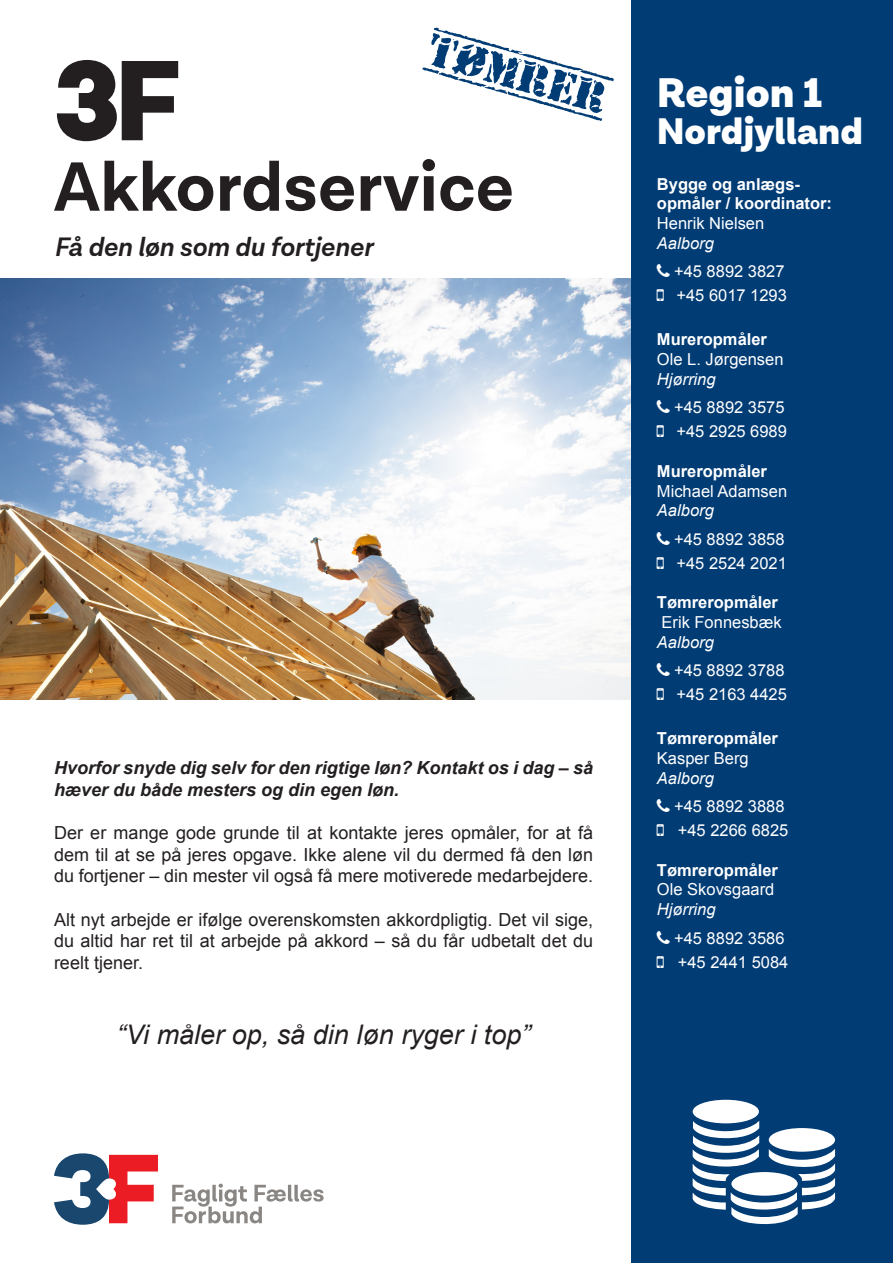
<style>
.page{position:relative;width:893px;height:1263px;background:#fff}
.page>*{position:absolute;margin:0;border:0;box-sizing:border-box;transform-origin:0 0}
.t1{font:45.15px "Old Stamper";color:#013c75}
.t2{font:900 42px "Lota Grotesque";color:#fff}
.t3{font:900 37.5px "Lota Grotesque";color:#fff}
.t4{font:italic 27px "Arial";color:#231f20}
.t5{font:italic 600 27px "Lota Grotesque";color:#231f20}
.t6{font:18px/21.6px "Arial";color:#231f20;text-align:justify}
.t7{font:italic 700 18px/21.6px "Arial";color:#231f20}
.t8{font:16.5px "Arial";color:#fff}
.t9{font:700 16.5px "Arial";color:#fff}
.t10{font:italic 16.5px "Arial";color:#fff}
</style>
<div class="page">
<img style="left:0;top:279px;width:631px;height:420px">
<svg style="left:54px;top:1153px;width:104px;height:72px"></svg>
<svg style="left:172px;top:1183px;width:152px;height:40px"></svg>
<div style="left:631px;top:0;width:262px;height:1263px;background:#013c75"></div>
<div style="left:693px;top:1100px;width:66px;height:23px;background:#fff;border-radius:50%"></div>
<svg style="left:693px;top:1121px;width:142px;height:104px"></svg>
<svg style="left:57px;top:60px;width:121px;height:81px"></svg>
<svg style="left:54px;top:161px;width:159px;height:50px"></svg>
<svg style="left:220px;top:161px;width:59px;height:50px"></svg>
<svg style="left:286px;top:176px;width:68px;height:35px"></svg>
<svg style="left:361px;top:159px;width:151px;height:52px"></svg>
<svg style="left:452px;top:48px;width:37px;height:26px"></svg>
<p class="t5" style="left:54px;top:231px;width:320px">Få den løn som du fortjener</p>
<p class="t1" style="left:435px;top:27px;width:187px;rotate:16deg">TOMRER</p>
<p class="t7" style="left:54px;top:758px;width:541px">Hvorfor snyde dig selv for den rigtige løn? Kontakt os i dag – så hæver du både mesters og din egen løn.</p>
<p class="t6" style="left:54px;top:822px;width:541px">Der er mange gode grunde til at kontakte jeres opmåler, for at få dem til at se på jeres opgave. Ikke alene vil du dermed få den løn du fortjener – din mester vil også få mere motiverede medarbejdere.</p>
<p class="t6" style="left:54px;top:908px;width:541px">Alt nyt arbejde er ifølge overenskomsten akkordpligtig. Det vil sige, du altid har ret til at arbejde på akkord – så du får udbetalt det du reelt tjener.</p>
<p class="t4" style="left:117px;top:1017px;width:415px">“Vi måler op, så din løn ryger i top”</p>
<p class="t2" style="left:657px;top:67px;width:167px">Region 1</p>
<p class="t3" style="left:657px;top:109px;width:208px">Nordjylland</p>
<p class="t9" style="left:657px;top:173px;width:145px">Bygge og anlægs-</p>
<p class="t9" style="left:657px;top:193px;width:177px">opmåler / koordinator:</p>
<p class="t8" style="left:657px;top:212px;width:109px">Henrik Nielsen</p>
<p class="t10" style="left:657px;top:232px;width:58px">Aalborg</p>
<p class="t8" style="left:674px;top:261px;width:112px">+45 8892 3827</p>
<p class="t8" style="left:676px;top:285px;width:112px">+45 6017 1293</p>
<p class="t9" style="left:657px;top:328px;width:112px">Mureropmåler</p>
<p class="t8" style="left:657px;top:348px;width:128px">Ole L. Jørgensen</p>
<p class="t10" style="left:657px;top:368px;width:60px">Hjørring</p>
<p class="t8" style="left:674px;top:396px;width:112px">+45 8892 3575</p>
<p class="t8" style="left:676px;top:420px;width:112px">+45 2925 6989</p>
<p class="t9" style="left:657px;top:460px;width:112px">Mureropmåler</p>
<p class="t8" style="left:657px;top:480px;width:132px">Michael Adamsen</p>
<p class="t10" style="left:657px;top:500px;width:58px">Aalborg</p>
<p class="t8" style="left:674px;top:528px;width:112px">+45 8892 3858</p>
<p class="t8" style="left:676px;top:552px;width:112px">+45 2524 2021</p>
<p class="t9" style="left:657px;top:592px;width:123px">Tømreropmåler</p>
<p class="t8" style="left:662px;top:611px;width:122px">Erik Fonnesbæk</p>
<p class="t10" style="left:657px;top:631px;width:58px">Aalborg</p>
<p class="t8" style="left:674px;top:660px;width:112px">+45 8892 3788</p>
<p class="t8" style="left:676px;top:684px;width:112px">+45 2163 4425</p>
<p class="t9" style="left:657px;top:727px;width:123px">Tømreropmåler</p>
<p class="t8" style="left:657px;top:747px;width:93px">Kasper Berg</p>
<p class="t10" style="left:657px;top:767px;width:58px">Aalborg</p>
<p class="t8" style="left:674px;top:795px;width:112px">+45 8892 3888</p>
<p class="t8" style="left:678px;top:819px;width:112px">+45 2266 6825</p>
<p class="t9" style="left:657px;top:859px;width:123px">Tømreropmåler</p>
<p class="t8" style="left:657px;top:879px;width:119px">Ole Skovsgaard</p>
<p class="t10" style="left:657px;top:899px;width:60px">Hjørring</p>
<p class="t8" style="left:674px;top:927px;width:112px">+45 8892 3586</p>
<p class="t8" style="left:678px;top:951px;width:112px">+45 2441 5084</p>
</div>
